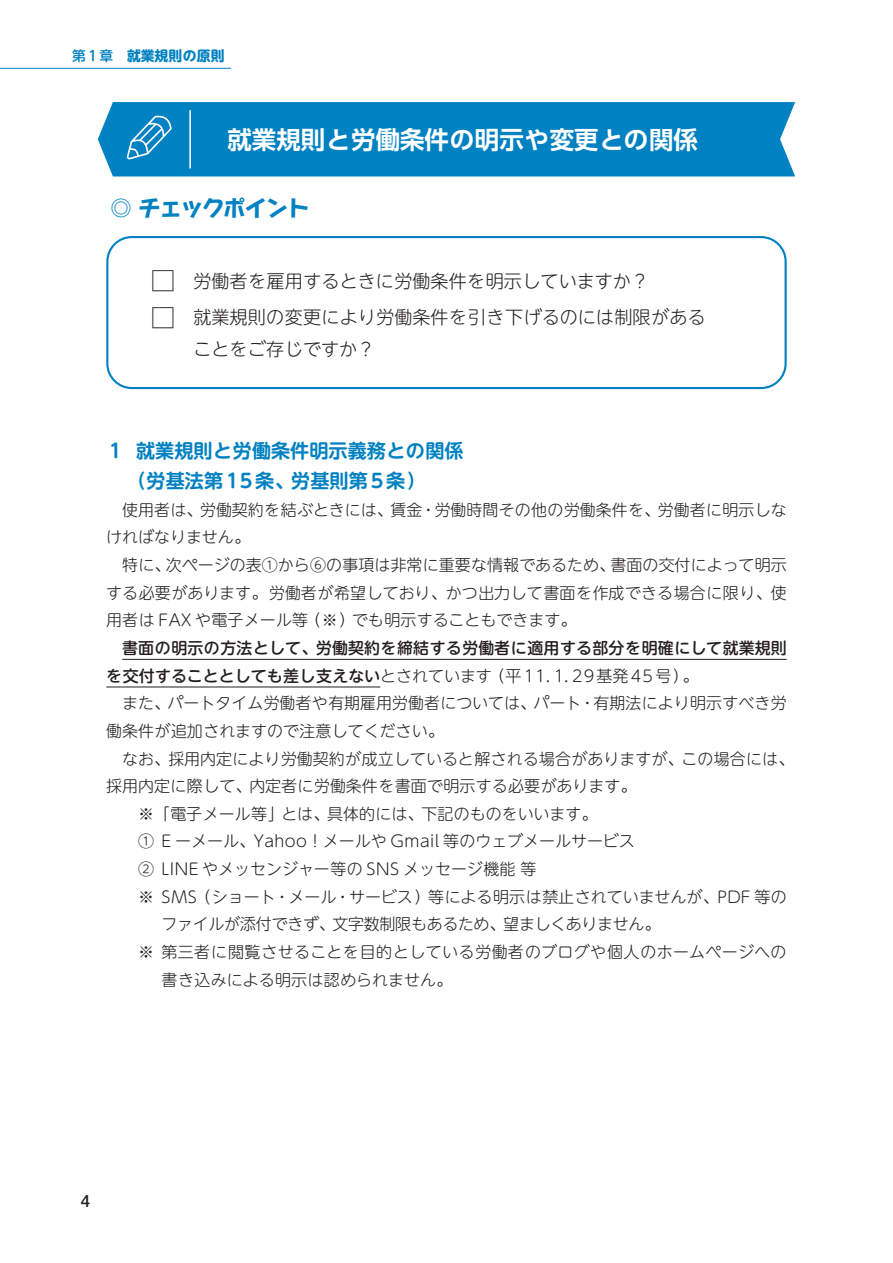
<style>
.page{position:relative;width:893px;height:1263px;background:#fff}
.page>*{position:absolute;margin:0;border:0;box-sizing:border-box;transform-origin:0 0}
.t1{font:700 24.45px "UD Shin Go Pro De";color:#fff}
.t2{font:700 21.3px "Happy N Std";color:#0081c2}
.t3{font:700 19.2px/29.7px "UD Shin M Go Pro De";color:#0081c2}
.t4{font:300 18px/32px "UD Shin M Go Pro";color:#231f20}
.t5{font:500 16.95px "Helvetica Neue LT Std";color:#231f20}
.t6{font:300 15.9px/27.6px "UD Shin M Go Pro";color:#231f20}
.t7{font:500 15.9px/27.6px "UD Shin M Go Pro";color:#231f20}
.t8{font:300 15.9px "UD Shin M Go Pro";letter-spacing:.02em;color:#231f20}
.t9{font:300 15.9px "UD Shin M Go Pro";letter-spacing:-.02em;color:#231f20}
.t10{font:700 13.8px "UD Shin M Go Pro";color:#0081c2}
.s1{font-weight:500}
.s2{font-family:"UD Shin M Go Pro";font-weight:400}
.s3{font-family:"Ryumin Pro";font-size:24.45px}
.s4{font-weight:300}
</style>
<div class="page">
<hr style="left:0;top:68px;width:231px;height:1px;background:#0081c2">
<hr style="left:122px;top:659px;width:665px;height:1px;background:#231f20">
<hr style="left:106px;top:687px;width:274px;height:1px;background:#231f20">
<div style="left:98px;top:102px;width:697px;height:74px;background:#0081c2"></div>
<svg style="left:127px;top:115px;width:45px;height:44px;background:#2f98cd"></svg>
<hr style="left:189px;top:111px;width:2px;height:57px;background:#fff">
<div style="left:106px;top:236px;width:681px;height:153px;border:2px solid #0081c2;border-radius:24px"></div>
<p class="t10" style="left:72px;top:45px;width:154px"><span class="s1">第1章</span>　就業規則の原則</p>
<h1 class="t1" style="left:227px;top:119px;width:472px">就業規則と労働条件の明示や変更との関係</h1>
<h2 class="t2" style="left:111px;top:193px;width:221px"><span class="s2">◎</span> チェックポイント　</h2>
<p class="t4" style="left:151px;top:264px;width:500px"><span class="s3">□</span> 労働者を雇用するときに労働条件を明示していますか？</p>
<p class="t4" style="left:193px;top:300px;width:513px;text-indent:-43px"><span class="s3">□</span> 就業規則の変更により労働条件を引き下げるのには制限があることをご存じですか？</p>
<p class="t3" style="left:126px;top:435px;width:339px;text-indent:-17px">1 就業規則と労働条件明示義務との関係（労基法第15条、労基則第5条）</p>
<p class="t6" style="left:106px;top:495px;width:682px;text-indent:16px">使用者は、労働契約を結ぶときには、賃金・労働時間その他の労働条件を、労働者に明示しなければなりません。</p>
<p class="t6" style="left:106px;top:550px;width:682px;text-align:justify;text-indent:16px">特に、次ページの表①から⑥の事項は非常に重要な情報であるため、書面の交付によって明示する必要があります。労働者が希望しており、かつ出力して書面を作成できる場合に限り、使用者は FAX や電子メール等（※）でも明示することもできます。</p>
<p class="t7" style="left:106px;top:633px;width:682px;text-indent:16px">書面の明示の方法として、労働契約を締結する労働者に適用する部分を明確にして就業規則を交付することとしても差し支えない<span class="s4">とされています（平11．1．29基発45号）。</span></p>
<p class="t6" style="left:106px;top:689px;width:682px;text-indent:16px">また、パートタイム労働者や有期雇用労働者については、パート・有期法により明示すべき労働条件が追加されますので注意してください。</p>
<p class="t6" style="left:122px;top:744px;width:674px">なお、採用内定により労働契約が成立していると解される場合がありますが、この場合には、</p>
<p class="t6" style="left:106px;top:771px;width:532px">採用内定に際して、内定者に労働条件を書面で明示する必要があります。</p>
<p class="t6" style="left:138px;top:799px;width:461px">※「電子メール等」とは、具体的には、下記のものをいいます。</p>
<p class="t6" style="left:138px;top:827px;width:498px">① E ーメール、Yahoo！メールや Gmail 等のウェブメールサービス</p>
<p class="t6" style="left:138px;top:854px;width:400px">② LINE やメッセンジャー等の SNS メッセージ機能 等</p>
<p class="t6" style="left:138px;top:882px;width:650px">※ SMS（ショート・メール・サービス）等による明示は禁止されていませんが、PDF 等の</p>
<p class="t9" style="left:162px;top:911px;width:501px">ファイルが添付できず、文字数制限もあるため、望ましくありません。</p>
<p class="t8" style="left:138px;top:939px;width:650px">※ 第三者に閲覧させることを目的としている労働者のブログや個人のホームページへの</p>
<p class="t6" style="left:162px;top:965px;width:292px">書き込みによる明示は認められません。</p>
<p class="t5" style="left:81px;top:1191px;width:11px">4</p>
</div>
